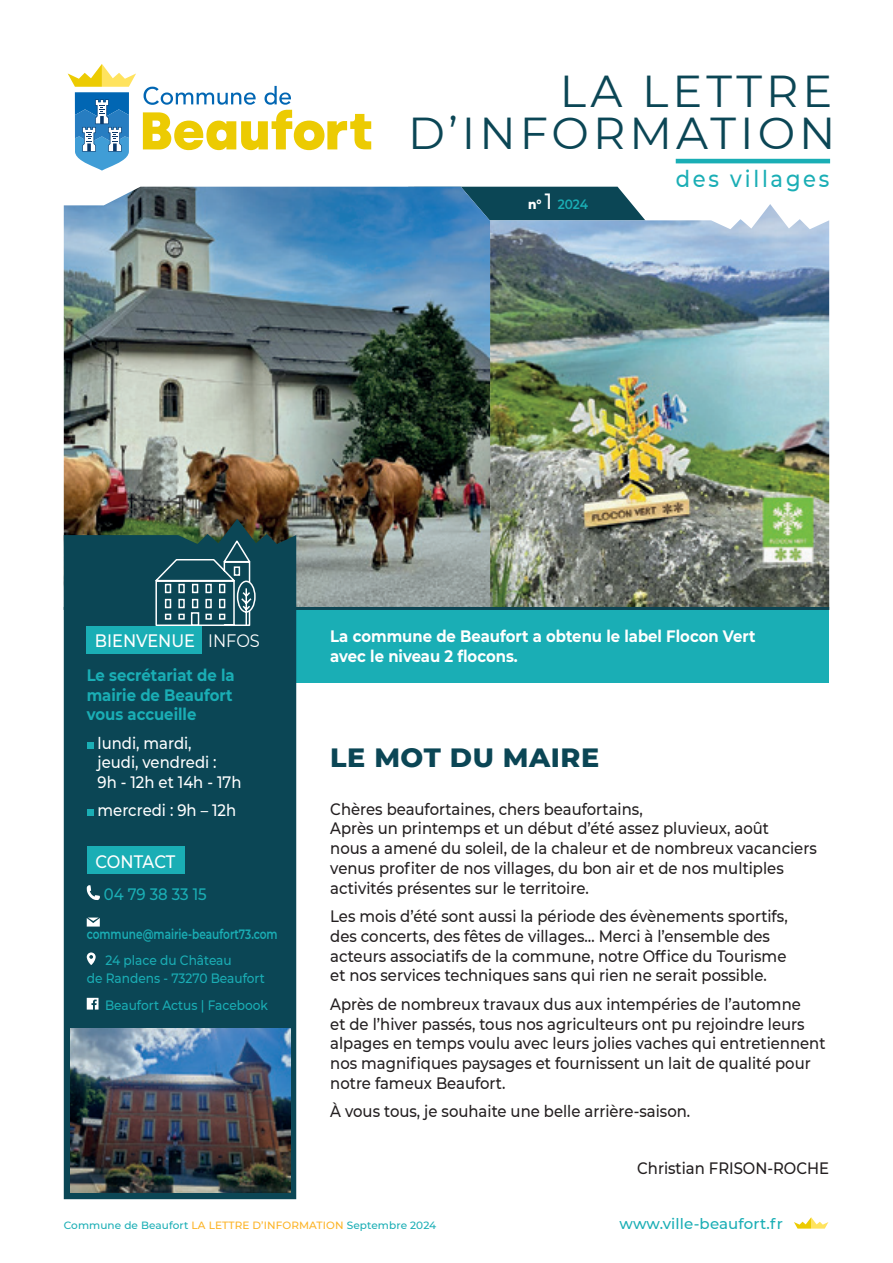
<style>
.page{position:relative;width:893px;height:1263px;background:#fff}
.page>*{position:absolute;margin:0;border:0;box-sizing:border-box;transform-origin:0 0}
.t1{font:44.7px/42.3px "Montserrat";letter-spacing:.09em;color:#0b4655;text-align:right}
.t2{font:800 27px "Montserrat";letter-spacing:.02em;color:#0b4655}
.t3{font:500 23.4px "Montserrat";letter-spacing:.13em;color:#1aaeb5;scale:.9 1}
.t4{font:500 18px "Montserrat";color:#fff;scale:.9 1}
.t5{font:500 16.5px/19.8px "Montserrat";color:#231f20;scale:.9 1}
.t6{font:700 16.5px/19.8px "Montserrat";color:#fff;scale:.9 1}
.t7{font:500 16.5px/19.5px "Montserrat";color:#fff;scale:.9 1}
.t8{font:700 16.5px/19.5px "Montserrat";color:#1aaeb5;scale:.9 1}
.t9{font:500 16.5px "Montserrat";color:#1aaeb5;scale:.9 1}
.t10{font:500 15px "Montserrat";letter-spacing:.01em;color:#1aaeb5}
.t11{font:500 13.5px/18px "Montserrat";color:#1aaeb5;scale:.9 1}
.t12{font:600 13.5px "Montserrat";color:#1aaeb5;scale:.78 1}
.t13{font:600 13.5px "Montserrat";color:#1aaeb5;scale:.9 1}
.t14{font:500 10.5px "Montserrat";letter-spacing:.01em;color:#1aaeb5}
.s1{font-weight:800;color:#fff}
.s2{font-weight:500;font-size:22.05px;color:#fff}
.s3{font-weight:400}
.s4{color:#fcb325}
</style>
<div class="page">
<div style="left:296px;top:608px;width:533px;height:75px;background:#1aaeb5"></div>
<img style="left:490px;top:204px;width:339px;height:403px">
<img style="left:64px;top:187px;width:426px;height:420px">
<hr style="left:64px;top:607px;width:765px;height:3px;background:#0b4655">
<div style="left:64px;top:519px;width:232px;height:680px;background:#0b4655"></div>
<img style="left:70px;top:1029px;width:220px;height:164px">
<svg style="left:794px;top:1217px;width:34px;height:11px"></svg>
<svg style="left:143px;top:86px;width:228px;height:64px"></svg>
<svg style="left:68px;top:64px;width:68px;height:107px"></svg>
<hr style="left:676px;top:159px;width:154px;height:4px;background:#1aaeb5">
<div style="left:87px;top:626px;width:115px;height:28px;background:#1aaeb5"></div>
<svg style="left:153px;top:539px;width:103px;height:88px"></svg>
<div style="left:87px;top:742px;width:7px;height:6px;background:#1aaeb5"></div>
<div style="left:87px;top:809px;width:7px;height:6px;background:#1aaeb5"></div>
<div style="left:87px;top:846px;width:98px;height:27px;background:#1aaeb5"></div>
<svg style="left:87px;top:885px;width:13px;height:15px"></svg>
<svg style="left:87px;top:917px;width:13px;height:9px"></svg>
<svg style="left:87px;top:952px;width:9px;height:13px"></svg>
<svg style="left:87px;top:998px;width:12px;height:11px"></svg>
<h1 class="t1" style="left:408px;top:68px;width:429px">LA LETTRE<br>D’INFORMATION</h1>
<p class="t13" style="left:528px;top:194px;width:68px"><span class="s1">n°</span> <span class="s2">1</span> 2024</p>
<h3 class="t3" style="left:676px;top:162px;width:172px">des villages</h3>
<p class="t4" style="left:95px;top:628px;width:185px">BIENVENUE <span class="s3">INFOS</span></p>
<p class="t8" style="left:87px;top:665px;width:166px">Le secrétariat de la mairie de Beaufort vous accueille</p>
<p class="t7" style="left:98px;top:732px;width:162px">lundi, mardi,<br>jeudi, vendredi :<br>9h - 12h et 14h - 17h</p>
<p class="t7" style="left:98px;top:799px;width:156px">mercredi : 9h – 12h</p>
<p class="t4" style="left:95px;top:848px;width:90px">CONTACT</p>
<p class="t9" style="left:104px;top:883px;width:116px">04 79 38 33 15</p>
<p class="t12" style="left:87px;top:924px;width:246px">commune@mairie-beaufort73.com</p>
<p class="t11" style="left:87px;top:951px;width:199px;text-indent:19px">24 place du Château<br>de Randens - 73270 Beaufort</p>
<p class="t11" style="left:105px;top:995px;width:183px">Beaufort Actus | Facebook</p>
<p class="t6" style="left:330px;top:625px;width:474px">La commune de Beaufort a obtenu le label Flocon Vert avec le niveau 2 flocons.</p>
<h2 class="t2" style="left:330px;top:737px;width:271px">LE MOT DU MAIRE</h2>
<p class="t5" style="left:330px;top:798px;width:542px">Chères beaufortaines, chers beaufortains,<br>Après un printemps et un début d’été assez pluvieux, août<br>nous a amené du soleil, de la chaleur et de nombreux vacanciers venus profiter de nos villages, du bon air et de nos multiples activités présentes sur le territoire.</p>
<p class="t5" style="left:330px;top:905px;width:510px">Les mois d’été sont aussi la période des évènements sportifs, des concerts, des fêtes de villages… Merci à l’ensemble des acteurs associatifs de la commune, notre Office du Tourisme et nos services techniques sans qui rien ne serait possible.</p>
<p class="t5" style="left:330px;top:993px;width:552px">Après de nombreux travaux dus aux intempéries de l’automne<br>et de l’hiver passés, tous nos agriculteurs ont pu rejoindre leurs alpages en temps voulu avec leurs jolies vaches qui entretiennent nos magnifiques paysages et fournissent un lait de qualité pour notre fameux Beaufort.</p>
<p class="t5" style="left:330px;top:1101px;width:401px">À vous tous, je souhaite une belle arrière-saison.</p>
<p class="t5" style="left:637px;top:1157px;width:215px">Christian FRISON-ROCHE</p>
<p class="t14" style="left:64px;top:1217px;width:374px">Commune de Beaufort <span class="s4">LA LETTRE D’INFORMATION</span> Septembre 2024</p>
<p class="t10" style="left:619px;top:1213px;width:165px">www.ville-beaufort.fr</p>
</div>
